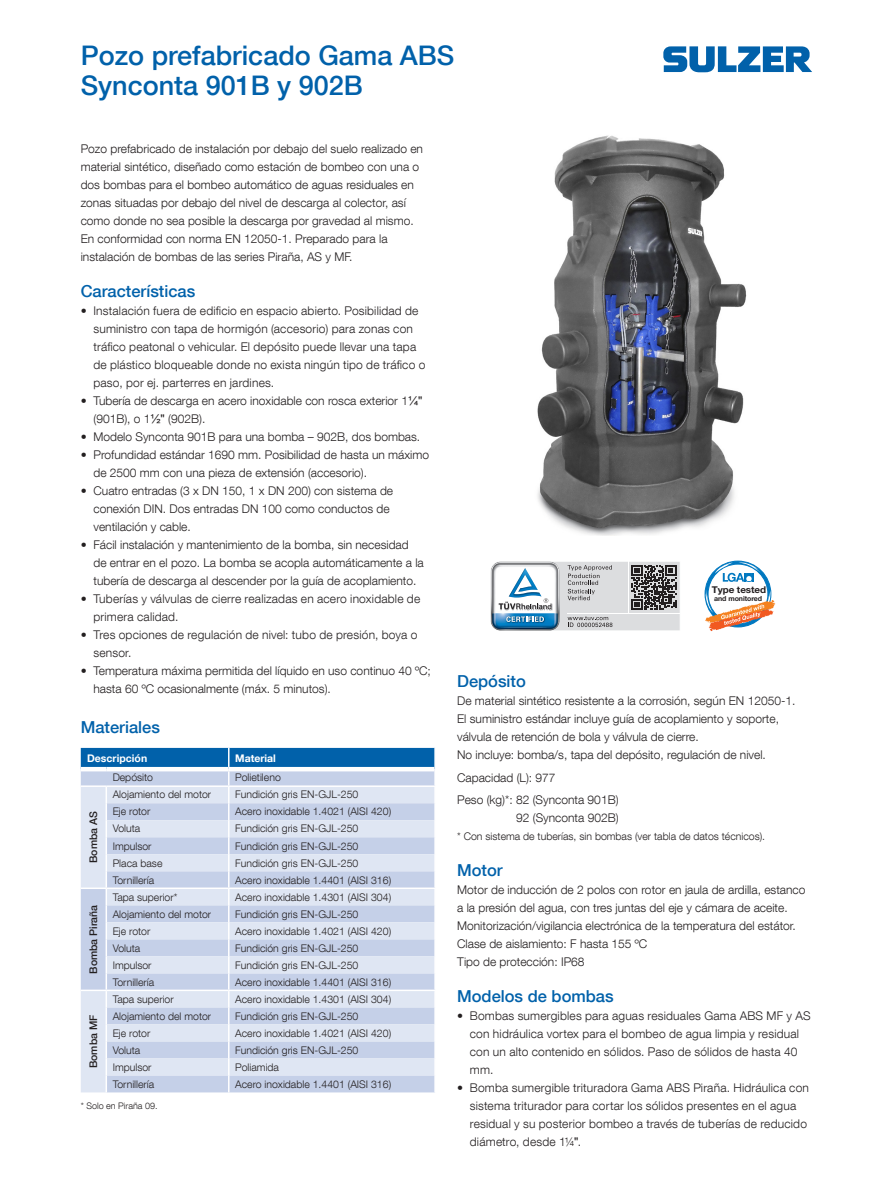
<style>
.page{position:relative;width:893px;height:1191px;background:#fff}
.page>*{position:absolute;margin:0;border:0;box-sizing:border-box;transform-origin:0 0}
.t1{font:500 27px/30px "Helvetica Neue LT Com";color:#0161aa}
.Subtitle{font:500 16.5px "Helvetica Neue LT Com";color:#0161aa}
.Body_text{font:300 12px/18px "Helvetica Neue LT Com";color:#231f20}
.Table_text{font:300 10.5px "Helvetica Neue LT Com";color:#231f20}
.Body_text-2{font:300 10.5px "Helvetica Neue LT Com";color:#231f20}
.Table_text-2{font:500 10.5px "Helvetica Neue LT Com";color:#231f20}
.Table_column_title{font:700 10.5px "Helvetica Neue LT Com";color:#fff}
.t2{font:700 9.3px "Helvetica Neue LT Com";letter-spacing:-.01em;color:#231f20;scale:1.05 1}
.Disclaimer__black{font:300 9px "Helvetica Neue LT Com";color:#231f20}
.t3{font:700 7.05px "Helvetica Neue LT Com";letter-spacing:-.01em;color:#231f20}
.s1{font-family:"Arial";font-weight:400}
</style>
<div class="page">
<svg style="left:663px;top:46px;width:149px;height:26px"></svg>
<img style="left:537px;top:135px;width:210px;height:401px">
<svg style="left:81px;top:748px;width:354px;height:344px;background:#c8d5ea"></svg>
<svg style="left:705px;top:561px;width:70px;height:70px"></svg>
<svg style="left:490px;top:561px;width:190px;height:70px"></svg>
<p class="t1" style="left:81px;top:40px;width:375px">Pozo prefabricado Gama ABS<br>Synconta 901B y 902B</p>
<p class="Body_text" style="left:81px;top:139px;width:344px">Pozo prefabricado de instalación por debajo del suelo realizado en material sintético, diseñado como estación de bombeo con una o dos bombas para el bombeo automático de aguas residuales en zonas situadas por debajo del nivel de descarga al colector, así como donde no sea posible la descarga por gravedad al mismo.<br>En conformidad con norma EN 12050-1. Preparado para la instalación de bombas de las series Piraña, AS y MF.</p>
<p class="Subtitle" style="left:81px;top:281px;width:116px">Características</p>
<p class="Body_text" style="left:93px;top:301px;width:333px;text-indent:-13px">• Instalación fuera de edificio en espacio abierto. Posibilidad de suministro con tapa de hormigón (accesorio) para zonas con tráfico peatonal o vehicular. El depósito puede llevar una tapa de plástico bloqueable donde no exista ningún tipo de tráfico o paso, por ej. parterres en jardines.</p>
<p class="Body_text" style="left:93px;top:391px;width:330px;text-indent:-13px">• Tubería de descarga en acero inoxidable con rosca exterior 1<span class="s1">¼" </span>(901B), o 1<span class="s1">½"</span> (902B).</p>
<p class="Body_text" style="left:81px;top:427px;width:341px">• Modelo Synconta 901B para una bomba – 902B, dos bombas.</p>
<p class="Body_text" style="left:93px;top:445px;width:337px;text-indent:-13px">• Profundidad estándar 1690 mm. Posibilidad de hasta un máximo de 2500 mm con una pieza de extensión (accesorio).</p>
<p class="Body_text" style="left:93px;top:481px;width:301px;text-indent:-13px">• Cuatro entradas (3 x DN 150, 1 x DN 200) con sistema de conexión DIN. Dos entradas DN 100 como conductos de ventilación y cable.</p>
<p class="Body_text" style="left:93px;top:535px;width:332px;text-indent:-13px">• Fácil instalación y mantenimiento de la bomba, sin necesidad de entrar en el pozo. La bomba se acopla automáticamente a la tubería de descarga al descender por la guía de acoplamiento.</p>
<p class="Body_text" style="left:93px;top:589px;width:328px;text-indent:-13px">• Tuberías y válvulas de cierre realizadas en acero inoxidable de primera calidad.</p>
<p class="Body_text" style="left:93px;top:625px;width:325px;text-indent:-13px">• Tres opciones de regulación de nivel: tubo de presión, boya o sensor.</p>
<p class="Body_text" style="left:93px;top:661px;width:339px;text-indent:-13px">• Temperatura máxima permitida del líquido en uso continuo 40 ºC; hasta 60 ºC ocasionalmente (máx. 5 minutos).</p>
<p class="Subtitle" style="left:457px;top:671px;width:70px">Depósito</p>
<p class="Body_text" style="left:457px;top:692px;width:340px">De material sintético resistente a la corrosión, según EN 12050-1.</p>
<p class="Body_text" style="left:457px;top:710px;width:323px">El suministro estándar incluye guía de acoplamiento y soporte, válvula de retención de bola y válvula de cierre.</p>
<p class="Body_text" style="left:457px;top:746px;width:310px">No incluye: bomba/s, tapa del depósito, regulación de nivel.</p>
<p class="Body_text" style="left:457px;top:768px;width:100px">Capacidad (L): 977</p>
<p class="Body_text" style="left:457px;top:790px;width:163px">Peso (kg)*: 82 (Synconta 901B)</p>
<p class="Body_text" style="left:516px;top:808px;width:104px">92 (Synconta 902B)</p>
<p class="Body_text-2" style="left:457px;top:829px;width:310px">* Con sistema de tuberías, sin bombas (ver tabla de datos técnicos).</p>
<p class="Subtitle" style="left:457px;top:860px;width:47px">Motor</p>
<p class="Body_text" style="left:457px;top:880px;width:350px">Motor de inducción de 2 polos con rotor en jaula de ardilla, estanco a la presión del agua, con tres juntas del eje y cámara de aceite.</p>
<p class="Body_text" style="left:457px;top:916px;width:340px">Monitorización/vigilancia electrónica de la temperatura del estátor.</p>
<p class="Body_text" style="left:457px;top:934px;width:192px">Clase de aislamiento: F hasta 155 ºC</p>
<p class="Body_text" style="left:457px;top:952px;width:129px">Tipo de protección: IP68</p>
<p class="Subtitle" style="left:457px;top:986px;width:158px">Modelos de bombas</p>
<p class="Body_text" style="left:470px;top:1006px;width:342px;text-indent:-13px">• Bombas sumergibles para aguas residuales Gama ABS MF y AS con hidráulica vortex para el bombeo de agua limpia y residual con un alto contenido en sólidos. Paso de sólidos de hasta 40 mm.</p>
<p class="Body_text" style="left:470px;top:1078px;width:341px;text-indent:-13px">• Bomba sumergible trituradora Gama ABS Piraña. Hidráulica con sistema triturador para cortar los sólidos presentes en el agua residual y su posterior bombeo a través de tuberías de reducido diámetro, desde 1¼<span class="s1">"</span>.</p>
<p class="t2" style="left:712px;top:584px;width:53px">Type tested</p>
<p class="t3" style="left:714px;top:594px;width:49px">and monitored</p>
<p class="Subtitle" style="left:81px;top:717px;width:81px">Materiales</p>
<p class="Table_column_title" style="left:87px;top:752px;width:62px">Descripción</p>
<p class="Table_column_title" style="left:235px;top:752px;width:42px">Material</p>
<p class="Table_text" style="left:113px;top:771px;width:42px">Depósito</p>
<p class="Table_text" style="left:235px;top:771px;width:47px">Polietileno</p>
<p class="Table_text-2" style="left:87px;top:863px;width:53px;rotate:-90deg">Bomba AS</p>
<p class="Table_text" style="left:113px;top:788px;width:100px">Alojamiento del motor</p>
<p class="Table_text" style="left:235px;top:788px;width:125px">Fundición gris EN-GJL-250</p>
<p class="Table_text" style="left:113px;top:805px;width:39px">Eje rotor</p>
<p class="Table_text" style="left:235px;top:805px;width:158px">Acero inoxidable 1.4021 (AISI 420)</p>
<p class="Table_text" style="left:113px;top:822px;width:29px">Voluta</p>
<p class="Table_text" style="left:235px;top:822px;width:125px">Fundición gris EN-GJL-250</p>
<p class="Table_text" style="left:113px;top:839px;width:40px">Impulsor</p>
<p class="Table_text" style="left:235px;top:839px;width:125px">Fundición gris EN-GJL-250</p>
<p class="Table_text" style="left:113px;top:856px;width:51px">Placa base</p>
<p class="Table_text" style="left:235px;top:856px;width:125px">Fundición gris EN-GJL-250</p>
<p class="Table_text" style="left:113px;top:873px;width:43px">Tornillería</p>
<p class="Table_text" style="left:235px;top:873px;width:158px">Acero inoxidable 1.4401 (AISI 316)</p>
<p class="Table_text" style="left:113px;top:890px;width:66px">Tapa superior*</p>
<p class="Table_text" style="left:235px;top:890px;width:158px">Acero inoxidable 1.4301 (AISI 304)</p>
<p class="Table_text" style="left:113px;top:907px;width:100px">Alojamiento del motor</p>
<p class="Table_text" style="left:235px;top:907px;width:125px">Fundición gris EN-GJL-250</p>
<p class="Table_text" style="left:113px;top:924px;width:39px">Eje rotor</p>
<p class="Table_text" style="left:235px;top:924px;width:158px">Acero inoxidable 1.4021 (AISI 420)</p>
<p class="Table_text" style="left:113px;top:941px;width:29px">Voluta</p>
<p class="Table_text" style="left:235px;top:941px;width:125px">Fundición gris EN-GJL-250</p>
<p class="Table_text" style="left:113px;top:958px;width:40px">Impulsor</p>
<p class="Table_text" style="left:235px;top:958px;width:125px">Fundición gris EN-GJL-250</p>
<p class="Table_text" style="left:113px;top:975px;width:43px">Tornillería</p>
<p class="Table_text" style="left:235px;top:975px;width:158px">Acero inoxidable 1.4401 (AISI 316)</p>
<p class="Table_text-2" style="left:87px;top:973px;width:70px;rotate:-90deg">Bomba Piraña</p>
<p class="Table_text" style="left:113px;top:992px;width:63px">Tapa superior</p>
<p class="Table_text" style="left:235px;top:992px;width:158px">Acero inoxidable 1.4301 (AISI 304)</p>
<p class="Table_text" style="left:113px;top:1009px;width:100px">Alojamiento del motor</p>
<p class="Table_text" style="left:235px;top:1009px;width:125px">Fundición gris EN-GJL-250</p>
<p class="Table_text" style="left:113px;top:1026px;width:39px">Eje rotor</p>
<p class="Table_text" style="left:235px;top:1026px;width:158px">Acero inoxidable 1.4021 (AISI 420)</p>
<p class="Table_text" style="left:113px;top:1043px;width:29px">Voluta</p>
<p class="Table_text" style="left:235px;top:1043px;width:125px">Fundición gris EN-GJL-250</p>
<p class="Table_text" style="left:113px;top:1060px;width:40px">Impulsor</p>
<p class="Table_text" style="left:235px;top:1060px;width:45px">Poliamida</p>
<p class="Table_text" style="left:113px;top:1077px;width:43px">Tornillería</p>
<p class="Table_text" style="left:235px;top:1077px;width:158px">Acero inoxidable 1.4401 (AISI 316)</p>
<p class="Disclaimer__black" style="left:81px;top:1100px;width:78px">* Solo en Piraña 09.</p>
<p class="Table_text-2" style="left:87px;top:1068px;width:55px;rotate:-90deg">Bomba MF</p>
</div>
